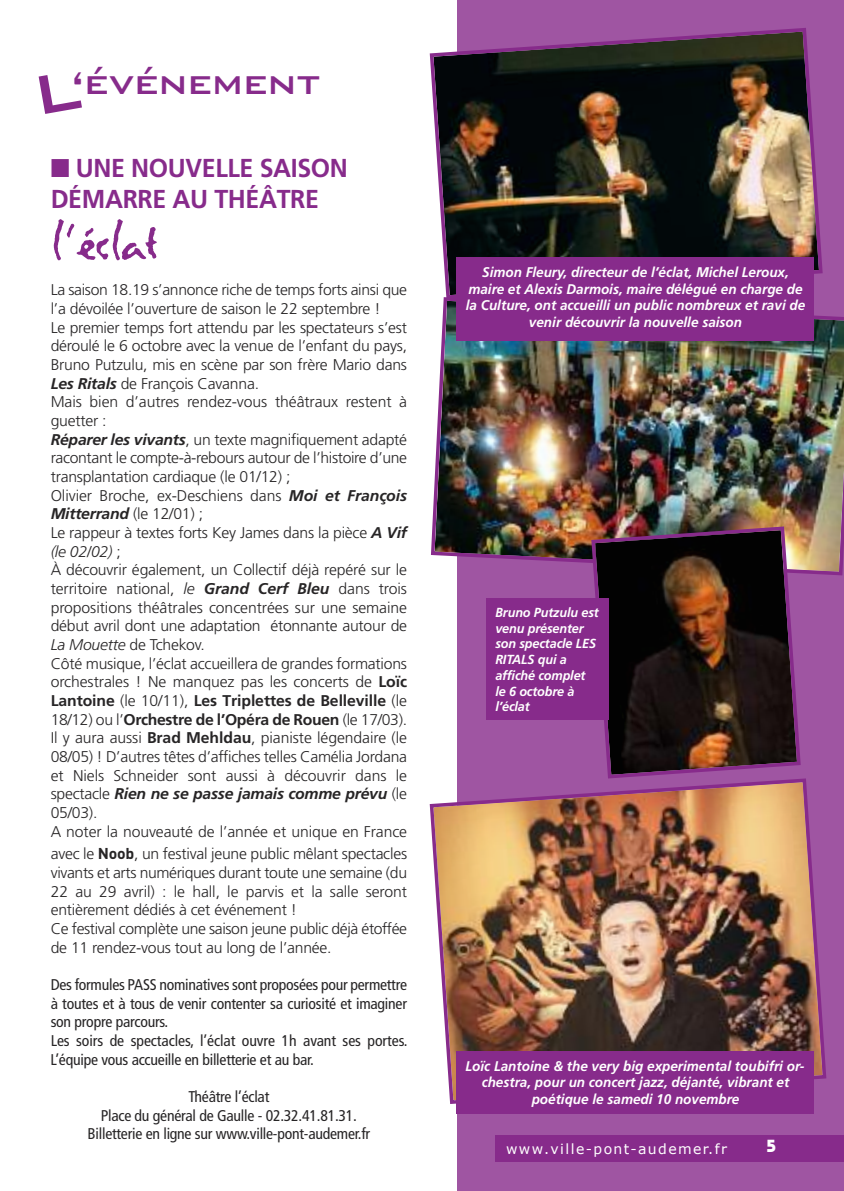
<style>
.page{position:relative;width:844px;height:1191px;background:#fff}
.page>*{position:absolute;margin:0;border:0;box-sizing:border-box;transform-origin:0 0}
.t1{font:62.12px "Lettres Eclatees";letter-spacing:-.015em;color:#872b8b;scale:.96 1}
.t2{font:500 42px "Bank Gothic BT";letter-spacing:-.025em;color:#872b8b}
.t3{font:700 25.9px/31px "Frutiger";letter-spacing:-.015em;color:#872b8b;scale:.96 1}
.t4{font:700 17.5px "Bauhaus";color:#fff}
.t5{font:300 15.58px/18.7px "Frutiger";letter-spacing:-.015em;color:#272526}
.t6{font:condensed 15.58px/18.7px "Frutiger";letter-spacing:-.015em;color:#272526}
.t7{font:italic 700 14px/16.8px "Frutiger";color:#fff;text-align:center;scale:.96 1}
.t8{font:14px "Verdana";letter-spacing:.1em;color:#fff}
.t9{font:italic 700 13.12px/15.8px "Frutiger";letter-spacing:-.01em;color:#fff;scale:.96 1}
.s1{font-weight:700;font-style:italic}
.s2{font-style:italic}
.s3{font-weight:700}
.s4{font-family:"DIN";font-weight:700}
</style>
<div class="page">
<div style="left:456px;top:0;width:387px;height:1191px;background:#9f55a2"></div>
<div style="left:495px;top:1134px;width:348px;height:27px;background:#872b8b"></div>
<img style="left:431px;top:301px;width:412px;height:276px">
<img style="left:429px;top:26px;width:394px;height:275px">
<img style="left:589px;top:524px;width:213px;height:252px">
<div style="left:486px;top:598px;width:123px;height:121px;background:#872b8b"></div>
<div style="left:456px;top:257px;width:358px;height:84px;background:#872b8b"></div>
<img style="left:429px;top:776px;width:398px;height:328px">
<div style="left:456px;top:1051px;width:358px;height:62px;background:#872b8b"></div>
<h2 class="t2" style="left:71px;top:55px;width:251px">‘événement</h2>
<h3 class="t3" style="left:51px;top:155px;width:311px">■ UNE NOUVELLE SAISON<br>DÉMARRE AU THÉÂTRE</h3>
<h1 class="t1" style="left:51px;top:201px;width:114px">l’éclat</h1>
<p class="t5" style="left:51px;top:282px;width:358px">La saison 18.19 s’annonce riche de temps forts ainsi que l’a dévoilée l’ouverture de saison le 22 septembre !<br>Le premier temps fort attendu par les spectateurs s’est déroulé le 6 octobre avec la venue de l’enfant du pays, Bruno Putzulu, mis en scène par son frère Mario dans <span class="s1">Les Ritals</span> de François Cavanna.<br>Mais bien d’autres rendez-vous théâtraux restent à guetter :<br><span class="s1">Réparer les vivants</span>, un texte magnifiquement adapté racontant le compte-à-rebours autour de l’histoire d’une transplantation cardiaque (le 01/12) ;<br>Olivier Broche, ex-Deschiens dans <span class="s1">Moi et François Mitterrand</span> (le 12/01) ;<br>Le rappeur à textes forts Key James dans la pièce <span class="s1">A Vif </span><span class="s2">(le 02/02)</span> ;<br>À découvrir également, un Collectif déjà repéré sur le territoire national, <span class="s2">le</span> <span class="s1">Grand Cerf Bleu</span> dans trois propositions théâtrales concentrées sur une semaine début avril dont une adaptation étonnante autour de <span class="s2">La Mouette</span> de Tchekov.<br>Côté musique, l’éclat accueillera de grandes formations orchestrales ! Ne manquez pas les concerts de <span class="s3">Loïc Lantoine</span> (le 10/11), <span class="s3">Les Triplettes de Belleville</span> (le 18/12) ou l’<span class="s3">Orchestre de l’Opéra de Rouen</span> (le 17/03).<br>Il y aura aussi <span class="s3">Brad Mehldau</span>, pianiste légendaire (le 08/05) ! D’autres têtes d’affiches telles Camélia Jordana et Niels Schneider sont aussi à découvrir dans le spectacle <span class="s1">Rien ne se passe jamais comme prévu</span> (le 05/03).<br>A noter la nouveauté de l’année et unique en France</p>
<p class="t5" style="left:51px;top:845px;width:358px">avec le <span class="s4">Noob</span>, un festival jeune public mêlant spectacles vivants et arts numériques durant toute une semaine (du 22 au 29 avril) : le hall, le parvis et la salle seront entièrement dédiés à cet événement !<br>Ce festival complète une saison jeune public déjà étoffée de 11 rendez-vous tout au long de l’année.</p>
<p class="t6" style="left:51px;top:976px;width:358px">Des formules PASS nominatives sont proposées pour permettre à toutes et à tous de venir contenter sa curiosité et imaginer son propre parcours.<br>Les soirs de spectacles, l’éclat ouvre 1h avant ses portes.<br>L’équipe vous accueille en billetterie et au bar.</p>
<p class="t6" style="left:88px;top:1088px;width:284px;text-align:center">Théâtre l’éclat<br>Place du général de Gaulle - 02.32.41.81.31.<br>Billetterie en ligne sur www.ville-pont-audemer.fr</p>
<p class="t7" style="left:465px;top:265px;width:355px">Simon Fleury, directeur de l’éclat, Michel Leroux, maire et Alexis Darmois, maire délégué en charge de la Culture, ont accueilli un public nombreux et ravi de venir découvrir la nouvelle saison</p>
<p class="t9" style="left:495px;top:605px;width:109px">Bruno Putzulu est venu présenter son spectacle LES<br>RITALS qui a affiché complet le 6 octobre à l’éclat</p>
<p class="t7" style="left:465px;top:1058px;width:355px">Loïc Lantoine &amp; the very big experimental toubifri or&shy;chestra, pour un concert jazz, déjanté, vibrant et poétique le samedi 10 novembre</p>
<p class="t8" style="left:506px;top:1140px;width:222px">www.ville-pont-audemer.fr</p>
<p class="t4" style="left:766px;top:1140px;width:11px">5</p>
</div>
